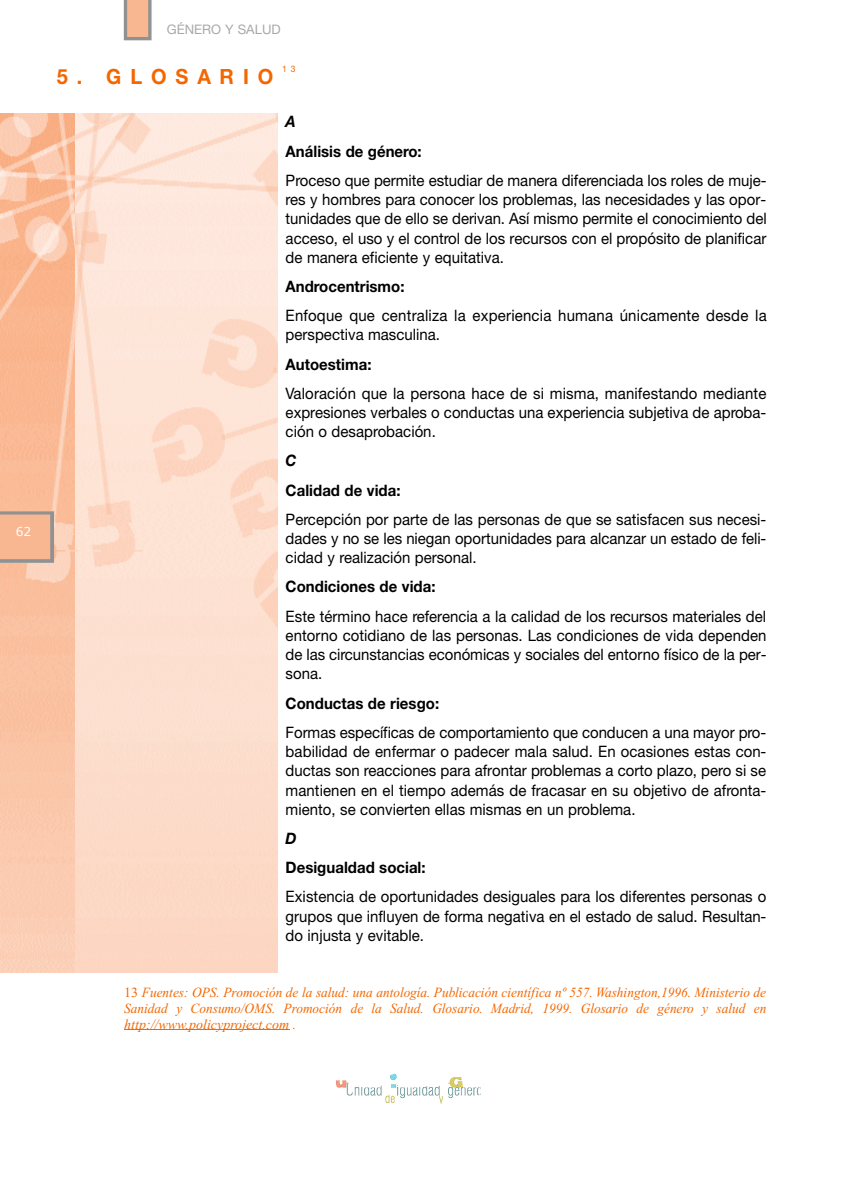
<style>
.page{position:relative;width:844px;height:1191px;background:#fff}
.page>*{position:absolute;margin:0;border:0;box-sizing:border-box;transform-origin:0 0}
.t1{font:700 21px "Helvetica Neue";letter-spacing:.445em;color:#f46700;scale:.95 1}
.t2{font:15.75px/19.2px "Helvetica Neue";color:#000;scale:.95 1}
.t3{font:italic 14px/15.8px "Times New Roman";color:#f46700;text-align:justify;scale:.95 1}
.t4{font:13.12px "Helvetica Neue";color:#a9a9a9}
.t5{font:12.25px "Verdana";color:#fff}
.t6{font:8.92px "Helvetica Neue";color:#f46700;scale:.95 1}
.s1{font-weight:700;font-style:italic}
.s2{font-weight:700}
.s3{font-style:normal}
</style>
<div class="page">
<svg style="left:124px;top:0;width:27px;height:40px"></svg>
<img style="left:335px;top:1074px;width:145px;height:29px">
<hr style="left:124px;top:1029px;width:63px;height:1px;background:#f46700">
<hr style="left:185px;top:1029px;width:50px;height:1px;background:#f46700">
<hr style="left:235px;top:1029px;width:54px;height:1px;background:#f46700">
<img style="left:74px;top:114px;width:203px;height:858px">
<img style="left:0;top:114px;width:74px;height:858px">
<svg style="left:0;top:511px;width:54px;height:52px;background:#e4b091"></svg>
<p class="t5" style="left:16px;top:524px;width:17px">62</p>
<p class="t4" style="left:167px;top:25px;width:116px">GÉNERO Y SALUD</p>
<p class="t1" style="left:57px;top:69px;width:229px">5. GLOSARIO</p>
<p class="t6" style="left:282px;top:65px;width:16px">1 3</p>
<p class="t2" style="left:285px;top:109px;width:507px;line-height:29.2px"><span class="s1">A<br></span><span class="s2">Análisis de género:<br></span>Proceso que permite estudiar de manera diferenciada los roles de muje-</p>
<p class="t2" style="left:285px;top:191px;width:507px;text-align:justify">res y hombres para conocer los problemas, las necesidades y las opor&shy;tunidades que de ello se derivan. Así mismo permite el conocimiento del acceso, el uso y el control de los recursos con el propósito de planificar de manera eficiente y equitativa.</p>
<p class="t2" style="left:285px;top:273px;width:507px;line-height:29.4px"><span class="s2">Androcentrismo:<br></span>Enfoque que centraliza la experiencia humana únicamente desde la</p>
<p class="t2" style="left:285px;top:322px;width:507px;line-height:29.2px">perspectiva masculina.<br><span class="s2">Autoestima:<br></span>Valoración que la persona hace de si misma, manifestando mediante</p>
<p class="t2" style="left:285px;top:404px;width:507px">expresiones verbales o conductas una experiencia subjetiva de aproba&shy;ción o desaprobación.</p>
<p class="t2" style="left:285px;top:448px;width:507px;line-height:29.2px"><span class="s1">C<br></span><span class="s2">Calidad de vida:<br></span>Percepción por parte de las personas de que se satisfacen sus necesi-</p>
<p class="t2" style="left:285px;top:530px;width:507px">dades y no se les niegan oportunidades para alcanzar un estado de feli&shy;cidad y realización personal.</p>
<p class="t2" style="left:285px;top:573px;width:507px;line-height:29.4px"><span class="s2">Condiciones de vida:<br></span>Este término hace referencia a la calidad de los recursos materiales del</p>
<p class="t2" style="left:285px;top:627px;width:507px;text-align:justify">entorno cotidiano de las personas. Las condiciones de vida dependen de las circunstancias económicas y sociales del entorno físico de la per&shy;sona.</p>
<p class="t2" style="left:285px;top:690px;width:507px;line-height:29.1px"><span class="s2">Conductas de riesgo:<br></span>Formas específicas de comportamiento que conducen a una mayor pro-</p>
<p class="t2" style="left:285px;top:743px;width:507px;text-align:justify">babilidad de enfermar o padecer mala salud. En ocasiones estas con&shy;ductas son reacciones para afrontar problemas a corto plazo, pero si se mantienen en el tiempo además de fracasar en su objetivo de afronta&shy;miento, se convierten ellas mismas en un problema.</p>
<p class="t2" style="left:285px;top:825px;width:507px;line-height:29.2px"><span class="s1">D<br></span><span class="s2">Desigualdad social:<br></span>Existencia de oportunidades desiguales para los diferentes personas o</p>
<p class="t2" style="left:285px;top:908px;width:507px">grupos que influyen de forma negativa en el estado de salud. Resultan&shy;do injusta y evitable.</p>
<p class="t3" style="left:124px;top:986px;width:677px"><span class="s3">13</span> Fuentes: OPS. Promoción de la salud: una antología. Publicación científica nº 557. Washington,1996. Ministerio de Sanidad y Consumo/OMS. Promoción de la Salud. Glosario. Madrid, 1999. Glosario de género y salud en http://www.policyproject.com .</p>
</div>
